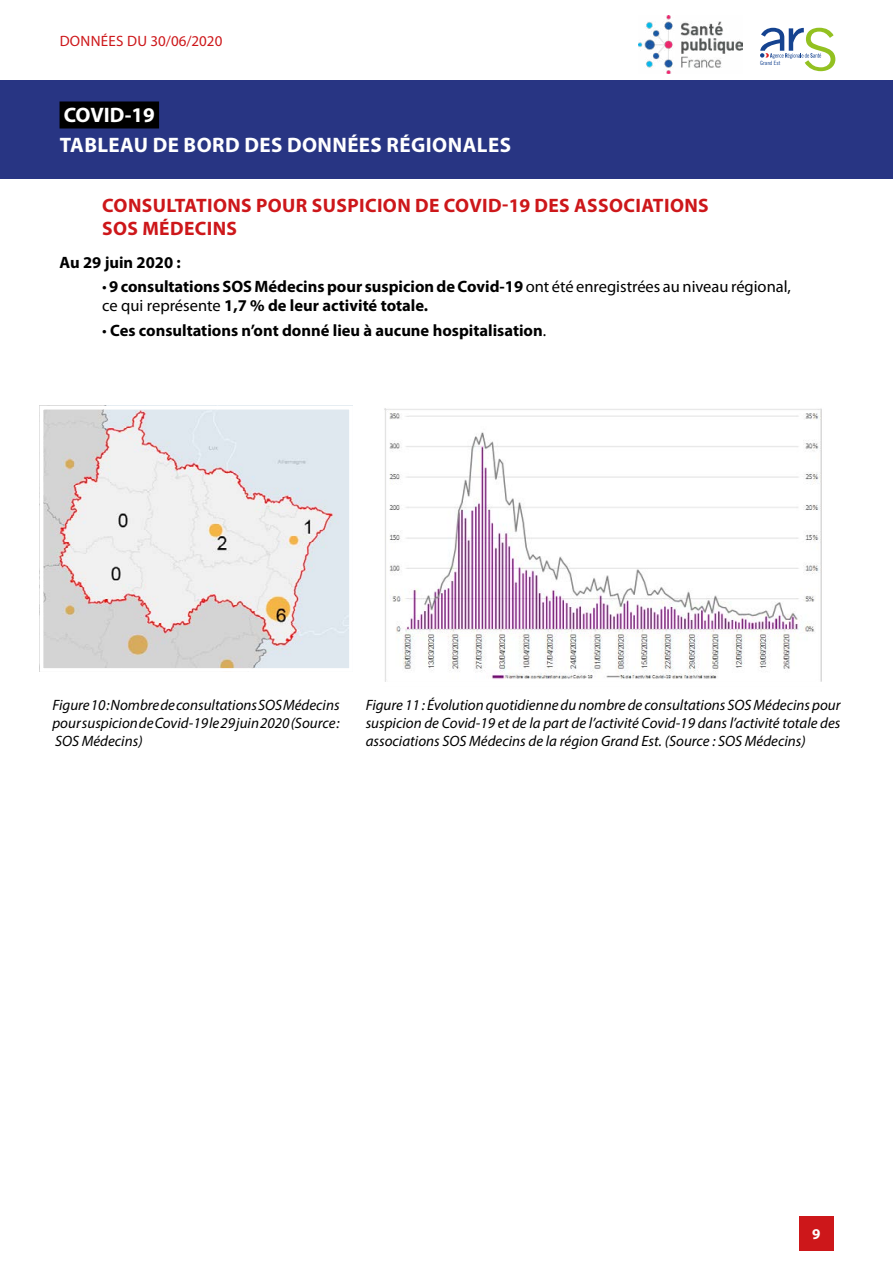
<style>
.page{position:relative;width:893px;height:1263px;background:#fff}
.page>*{position:absolute;margin:0;border:0;box-sizing:border-box;transform-origin:0 0}
.t1{font:700 21px/29.4px "Myriad Pro";letter-spacing:.02em;color:#fff}
.Partie{font:700 19.5px/23.4px "Myriad Pro";letter-spacing:.02em;color:#cd171a}
.Texte{font:700 16.5px/19.8px "Myriad Pro";color:#000}
.Legende{font:italic 15px/18px "Myriad Pro";color:#000;text-align:justify}
.t2{font:15px "Myriad Pro";letter-spacing:.02em;color:#cd171a}
.t3{font:700 15px "Myriad Pro";color:#fff}
.t4{font:5.85px "Trade Gothic LT Std Cn 18";color:#154390}
.s1{font-weight:400}
</style>
<div class="page">
<div style="left:0;top:80px;width:893px;height:99px;background:#283583"></div>
<div style="left:60px;top:101px;width:99px;height:27px;background:#000"></div>
<div style="left:799px;top:1216px;width:34px;height:34px;background:#cd171a"></div>
<img style="left:638px;top:15px;width:104px;height:59px">
<svg style="left:760px;top:28px;width:75px;height:43px"></svg>
<img style="left:45px;top:411px;width:303px;height:256px">
<div style="left:40px;top:406px;width:313px;height:266px;border:4px solid #fff"></div>
<img style="left:384px;top:408px;width:438px;height:273px">
<p class="t2" style="left:60px;top:31px;width:164px">DONNÉES DU 30/06/2020</p>
<h1 class="t1" style="left:60px;top:101px;width:453px">COVID-19<br>TABLEAU DE BORD DES DONNÉES RÉGIONALES</h1>
<p class="t4" style="left:760px;top:59px;width:22px">Grand Est</p>
<p class="Partie" style="left:102px;top:194px;width:608px">CONSULTATIONS POUR SUSPICION DE COVID-19 DES ASSOCIATIONS<br>SOS MÉDECINS</p>
<p class="Texte" style="left:60px;top:252px;width:123px">Au 29 juin 2020 :</p>
<p class="Texte" style="left:102px;top:276px;width:690px"><span class="s1">•</span> 9 consultations SOS Médecins pour suspicion de Covid-19 <span class="s1">ont été enregistrées au niveau régional, ce qui représente</span> 1,7 % de leur activité totale.</p>
<p class="Texte" style="left:102px;top:320px;width:446px"><span class="s1">•</span> Ces consultations n’ont donné lieu à aucune hospitalisation<span class="s1">.</span></p>
<p class="Legende" style="left:52px;top:696px;width:289px">Figure 10 : Nombre de consultations SOS Médecins pour suspicion de Covid-19 le 29 juin 2020 (Source :<br>SOS Médecins)</p>
<p class="Legende" style="left:366px;top:696px;width:476px">Figure 11 : Évolution quotidienne du nombre de consultations SOS Médecins pour suspicion de Covid-19 et de la part de l’activité Covid-19 dans l’activité totale des associations SOS Médecins de la région Grand Est. (Source : SOS Médecins)</p>
<p class="t3" style="left:812px;top:1225px;width:10px">9</p>
</div>
